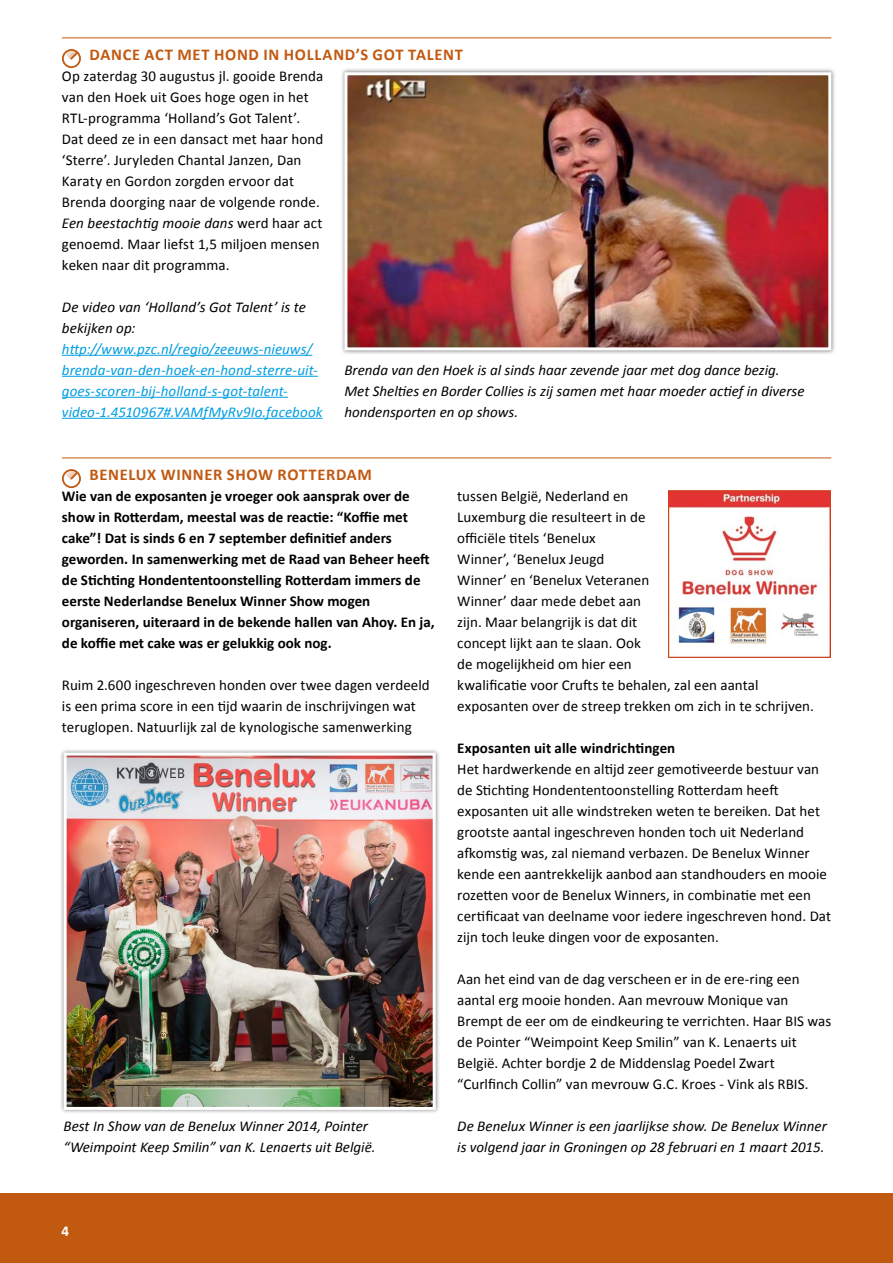
<style>
.page{position:relative;width:893px;height:1263px;background:#fff}
.page>*{position:absolute;margin:0;border:0;box-sizing:border-box;transform-origin:0 0}
.t1{font:700 16.5px "Calibri";letter-spacing:.04em;color:#c15911}
.t2{font:15px/21px "Calibri";letter-spacing:.005em;color:#000}
.t3{font:700 15px/21px "Calibri";color:#000}
.t4{font:italic 15px/21px "Calibri";color:#000}
.t5{font:italic 15px/21px "Calibri";letter-spacing:.005em;color:#009ee0}
.t6{font:700 15px "Calibri";color:#fff}
.s1{font-style:italic}
</style>
<div class="page">
<div style="left:0;top:1194px;width:893px;height:69px;background:#c15911"></div>
<hr style="left:62px;top:38px;width:769px;height:1px;background:#c15911">
<div style="left:62px;top:49px;width:19px;height:19px;border:2px solid #c15911;border-radius:50%"></div>
<svg style="left:64px;top:49px;width:16px;height:12px"></svg>
<hr style="left:62px;top:355px;width:250px;height:1px;background:#009ee0">
<hr style="left:62px;top:376px;width:256px;height:1px;background:#009ee0">
<hr style="left:62px;top:397px;width:226px;height:1px;background:#009ee0">
<hr style="left:62px;top:418px;width:261px;height:1px;background:#009ee0">
<div style="left:340px;top:68px;width:496px;height:287px;background:#000;opacity:.5"></div>
<img style="left:348px;top:76px;width:479px;height:270px">
<div style="left:344px;top:72px;width:487px;height:278px;border:3px solid #fff"></div>
<img style="left:669px;top:491px;width:162px;height:167px">
<hr style="left:62px;top:458px;width:769px;height:1px;background:#c15911">
<div style="left:62px;top:469px;width:19px;height:19px;border:2px solid #c15911;border-radius:50%"></div>
<svg style="left:64px;top:469px;width:16px;height:12px"></svg>
<div style="left:59px;top:748px;width:381px;height:366px;background:#000;opacity:.5"></div>
<img style="left:68px;top:757px;width:364px;height:349px">
<div style="left:64px;top:753px;width:372px;height:357px;border:3px solid #fff"></div>
<p class="t1" style="left:90px;top:44px;width:375px">DANCE ACT MET HOND IN HOLLAND’S GOT TALENT</p>
<p class="t2" style="left:62px;top:64px;width:263px">Op zaterdag 30 augustus jl. gooide Brenda van den Hoek uit Goes hoge ogen in het RTL-programma ‘Holland’s Got Talent’.<br>Dat deed ze in een dansact met haar hond ‘Sterre’. Juryleden Chantal Janzen, Dan Karaty en Gordon zorgden ervoor dat Brenda doorging naar de volgende ronde.<br><span class="s1">Een beestachtig mooie dans</span> werd haar act genoemd. Maar liefst 1,5 miljoen mensen keken naar dit programma.</p>
<p class="t4" style="left:62px;top:295px;width:245px">De video van ‘Holland’s Got Talent’ is te bekijken op:</p>
<p class="t5" style="left:62px;top:337px;width:262px">http://www.pzc.nl/regio/zeeuws-nieuws/ brenda-van-den-hoek-en-hond-sterre-uit&shy;goes-scoren-bij-holland-s-got-talent&shy;video-1.4510967#.VAMfMyRv9Io.facebook</p>
<p class="t4" style="left:344px;top:358px;width:462px">Brenda van den Hoek is al sinds haar zevende jaar met dog dance bezig.<br>Met Shelties en Border Collies is zij samen met haar moeder actief in diverse hondensporten en op shows.</p>
<p class="t1" style="left:90px;top:464px;width:284px">BENELUX WINNER SHOW ROTTERDAM</p>
<p class="t3" style="left:62px;top:484px;width:374px">Wie van de exposanten je vroeger ook aansprak over de show in Rotterdam, meestal was de reactie: “Koffie met cake”! Dat is sinds 6 en 7 september definitief anders geworden. In samenwerking met de Raad van Beheer heeft de Stichting Hondententoonstelling Rotterdam immers de eerste Nederlandse Benelux Winner Show mogen organiseren, uiteraard in de bekende hallen van Ahoy. En ja, de koffie met cake was er gelukkig ook nog.</p>
<p class="t2" style="left:62px;top:673px;width:369px">Ruim 2.600 ingeschreven honden over twee dagen verdeeld is een prima score in een tijd waarin de inschrijvingen wat teruglopen. Natuurlijk zal de kynologische samenwerking</p>
<p class="t4" style="left:64px;top:1114px;width:314px">Best In Show van de Benelux Winner 2014, Pointer “Weimpoint Keep Smilin” van K. Lenaerts uit België.</p>
<p class="t2" style="left:457px;top:484px;width:358px">tussen België, Nederland en<br>Luxemburg die resulteert in de<br>officiële titels ‘Benelux<br>Winner’, ‘Benelux Jeugd<br>Winner’ en ‘Benelux Veteranen<br>Winner’ daar mede debet aan<br>zijn. Maar belangrijk is dat dit<br>concept lijkt aan te slaan. Ook<br>de mogelijkheid om hier een<br>kwalificatie voor Crufts te behalen, zal een aantal exposanten over de streep trekken om zich in te schrijven.</p>
<p class="t3" style="left:457px;top:736px;width:220px">Exposanten uit alle windrichtingen</p>
<p class="t2" style="left:457px;top:757px;width:375px">Het hardwerkende en altijd zeer gemotiveerde bestuur van de Stichting Hondententoonstelling Rotterdam heeft exposanten uit alle windstreken weten te bereiken. Dat het grootste aantal ingeschreven honden toch uit Nederland afkomstig was, zal niemand verbazen. De Benelux Winner kende een aantrekkelijk aanbod aan standhouders en mooie rozetten voor de Benelux Winners, in combinatie met een certificaat van deelname voor iedere ingeschreven hond. Dat zijn toch leuke dingen voor de exposanten.</p>
<p class="t2" style="left:457px;top:967px;width:376px">Aan het eind van de dag verscheen er in de ere-ring een aantal erg mooie honden. Aan mevrouw Monique van Brempt de eer om de eindkeuring te verrichten. Haar BIS was de Pointer “Weimpoint Keep Smilin” van K. Lenaerts uit België. Achter bordje 2 de Middenslag Poedel Zwart “Curlfinch Collin” van mevrouw G.C. Kroes - Vink als RBIS.</p>
<p class="t4" style="left:457px;top:1114px;width:371px">De Benelux Winner is een jaarlijkse show. De Benelux Winner is volgend jaar in Groningen op 28 februari en 1 maart 2015.</p>
<p class="t6" style="left:62px;top:1221px;width:9px">4</p>
</div>
